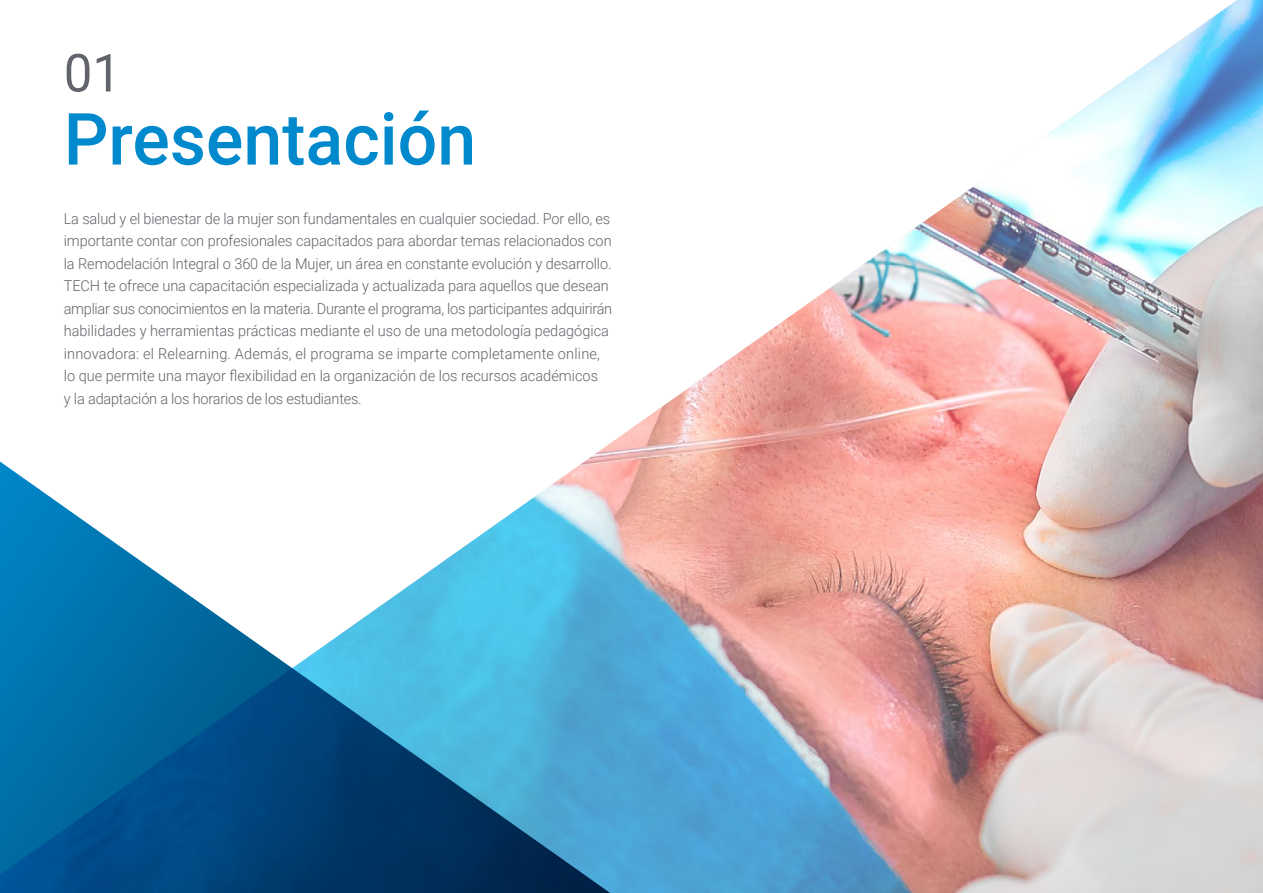
<style>
.page{position:relative;width:1263px;height:893px;background:#fff}
.page>*{position:absolute;margin:0;border:0;box-sizing:border-box;transform-origin:0 0}
.t1{font:500 72px "Roboto";color:#0089cd}
.t2{font:52.5px "Roboto";color:#61646a}
.t3{font:300 15px/22.5px "Roboto";letter-spacing:-.005em;color:#61646a}
</style>
<div class="page">
<img style="left:607px;top:0;width:656px;height:893px">
<svg style="left:0;top:446px;width:640px;height:447px"></svg>
<h2 class="t2" style="left:64px;top:36px;width:59px">01</h2>
<h1 class="t1" style="left:64px;top:89px;width:414px">Presentación</h1>
<p class="t3" style="left:64px;top:207px;width:550px">La salud y el bienestar de la mujer son fundamentales en cualquier sociedad. Por ello, es importante contar con profesionales capacitados para abordar temas relacionados con la Remodelación Integral o 360 de la Mujer, un área en constante evolución y desarrollo.<br>TECH te ofrece una capacitación especializada y actualizada para aquellos que desean ampliar sus conocimientos en la materia. Durante el programa, los participantes adquirirán habilidades y herramientas prácticas mediante el uso de una metodología pedagógica innovadora: el Relearning. Además, el programa se imparte completamente online, lo que permite una mayor flexibilidad en la organización de los recursos académicos<br>y la adaptación a los horarios de los estudiantes.</p>
</div>
